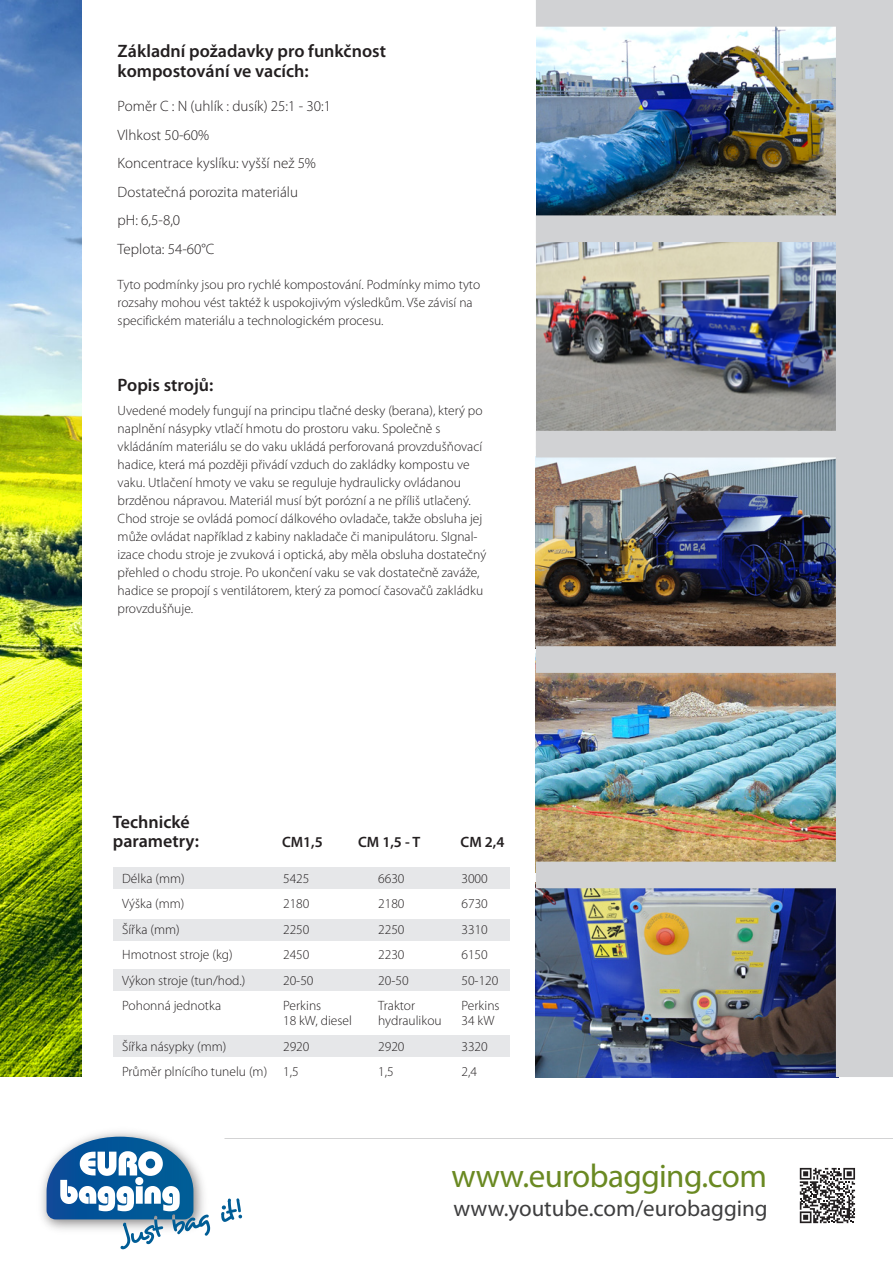
<style>
.page{position:relative;width:893px;height:1263px;background:#fff}
.page>*{position:absolute;margin:0;border:0;box-sizing:border-box;transform-origin:0 0}
.t1{font:33px "Myriad Pro";letter-spacing:-.015em;color:#6a8922}
.t2{font:22.95px "Myriad Pro";color:#3e3e3f}
.t3{font:600 18px/19.5px "Myriad Pro";color:#231f20}
.t4{font:300 15px/28.5px "Myriad Pro";color:#231f20}
.t5{font:600 15px "Myriad Pro";color:#231f20}
.t6{font:300 13.5px/18px "Myriad Pro";color:#231f20}
</style>
<div class="page">
<img style="left:0;top:0;width:81px;height:1077px">
<img style="left:536px;top:0;width:357px;height:1077px">
<img style="left:41px;top:1131px;width:170px;height:99px">
<svg style="left:47px;top:1137px;width:163px;height:112px"></svg>
<svg style="left:221px;top:1198px;width:21px;height:24px"></svg>
<div style="left:113px;top:867px;width:396px;height:22px;background:#e6e7e9"></div>
<div style="left:113px;top:920px;width:396px;height:21px;background:#e6e7e9"></div>
<div style="left:113px;top:969px;width:396px;height:22px;background:#e6e7e9"></div>
<div style="left:113px;top:1035px;width:396px;height:21px;background:#e6e7e9"></div>
<svg style="left:800px;top:1168px;width:55px;height:55px"></svg>
<h3 class="t3" style="left:118px;top:41px;width:270px">Základní požadavky pro funkčnost kompostování ve vacích:</h3>
<p class="t4" style="left:118px;top:92px;width:215px">Poměr C : N (uhlík : dusík) 25:1 - 30:1<br>Vlhkost 50-60%<br>Koncentrace kyslíku: vyšší než 5%<br>Dostatečná porozita materiálu<br>pH: 6,5-8,0<br>Teplota: 54-60°C</p>
<p class="t6" style="left:118px;top:275px;width:364px">Tyto podmínky jsou pro rychlé kompostování. Podmínky mimo tyto rozsahy mohou vést taktéž k uspokojivým výsledkům. Vše závisí na specifickém materiálu a technologickém procesu.</p>
<h3 class="t3" style="left:118px;top:375px;width:97px">Popis strojů:</h3>
<p class="t6" style="left:118px;top:401px;width:370px">Uvedené modely fungují na principu tlačné desky (berana), který po naplnění násypky vtlačí hmotu do prostoru vaku. Společně s vkládáním materiálu se do vaku ukládá perforovaná provzdušňovací hadice, která má později přivádí vzduch do zakládky kompostu ve vaku. Utlačení hmoty ve vaku se reguluje hydraulicky ovládanou brzděnou nápravou. Materiál musí být porózní a ne příliš utlačený.<br>Chod stroje se ovládá pomocí dálkového ovladače, takže obsluha jej může ovládat například z kabiny nakladače či manipulátoru. SIgnal&shy;izace chodu stroje je zvuková i optická, aby měla obsluha dostatečný přehled o chodu stroje. Po ukončení vaku se vak dostatečně zaváže, hadice se propojí s ventilátorem, který za pomocí časovačů zakládku provzdušňuje.</p>
<h3 class="t3" style="left:113px;top:812px;width:88px">Technické parametry:</h3>
<p class="t5" style="left:282px;top:833px;width:42px">CM1,5</p>
<p class="t5" style="left:358px;top:833px;width:64px">CM 1,5 - T</p>
<p class="t5" style="left:461px;top:833px;width:45px">CM 2,4</p>
<p class="t6" style="left:122px;top:869px;width:64px">Délka (mm)</p>
<p class="t6" style="left:283px;top:869px;width:28px">5425</p>
<p class="t6" style="left:378px;top:869px;width:28px">6630</p>
<p class="t6" style="left:461px;top:869px;width:28px">3000</p>
<p class="t6" style="left:122px;top:894px;width:64px">Výška (mm)</p>
<p class="t6" style="left:283px;top:894px;width:28px">2180</p>
<p class="t6" style="left:378px;top:894px;width:28px">2180</p>
<p class="t6" style="left:461px;top:894px;width:28px">6730</p>
<p class="t6" style="left:122px;top:920px;width:59px">Šířka (mm)</p>
<p class="t6" style="left:283px;top:920px;width:28px">2250</p>
<p class="t6" style="left:378px;top:920px;width:28px">2250</p>
<p class="t6" style="left:461px;top:920px;width:28px">3310</p>
<p class="t6" style="left:122px;top:945px;width:112px">Hmotnost stroje (kg)</p>
<p class="t6" style="left:283px;top:945px;width:28px">2450</p>
<p class="t6" style="left:378px;top:945px;width:28px">2230</p>
<p class="t6" style="left:461px;top:945px;width:28px">6150</p>
<p class="t6" style="left:122px;top:971px;width:125px">Výkon stroje (tun/hod.)</p>
<p class="t6" style="left:283px;top:971px;width:32px">20-50</p>
<p class="t6" style="left:378px;top:971px;width:32px">20-50</p>
<p class="t6" style="left:461px;top:971px;width:38px">50-120</p>
<p class="t6" style="left:122px;top:996px;width:101px">Pohonná jednotka</p>
<p class="t6" style="left:283px;top:996px;width:40px">Perkins</p>
<p class="t6" style="left:378px;top:996px;width:38px">Traktor</p>
<p class="t6" style="left:461px;top:996px;width:40px">Perkins</p>
<p class="t6" style="left:283px;top:1011px;width:70px">18 kW, diesel</p>
<p class="t6" style="left:378px;top:1011px;width:65px">hydraulikou</p>
<p class="t6" style="left:461px;top:1011px;width:34px">34 kW</p>
<p class="t6" style="left:122px;top:1037px;width:106px">Šířka násypky (mm)</p>
<p class="t6" style="left:283px;top:1037px;width:28px">2920</p>
<p class="t6" style="left:378px;top:1037px;width:28px">2920</p>
<p class="t6" style="left:461px;top:1037px;width:28px">3320</p>
<p class="t6" style="left:122px;top:1062px;width:178px">Průměr plnícího tunelu (m) 1,5</p>
<p class="t6" style="left:378px;top:1062px;width:17px">1,5</p>
<p class="t6" style="left:461px;top:1062px;width:17px">2,4</p>
<h1 class="t1" style="left:452px;top:1155px;width:317px">www.eurobagging.com</h1>
<h2 class="t2" style="left:453px;top:1194px;width:316px">www.youtube.com/eurobagging</h2>
</div>
